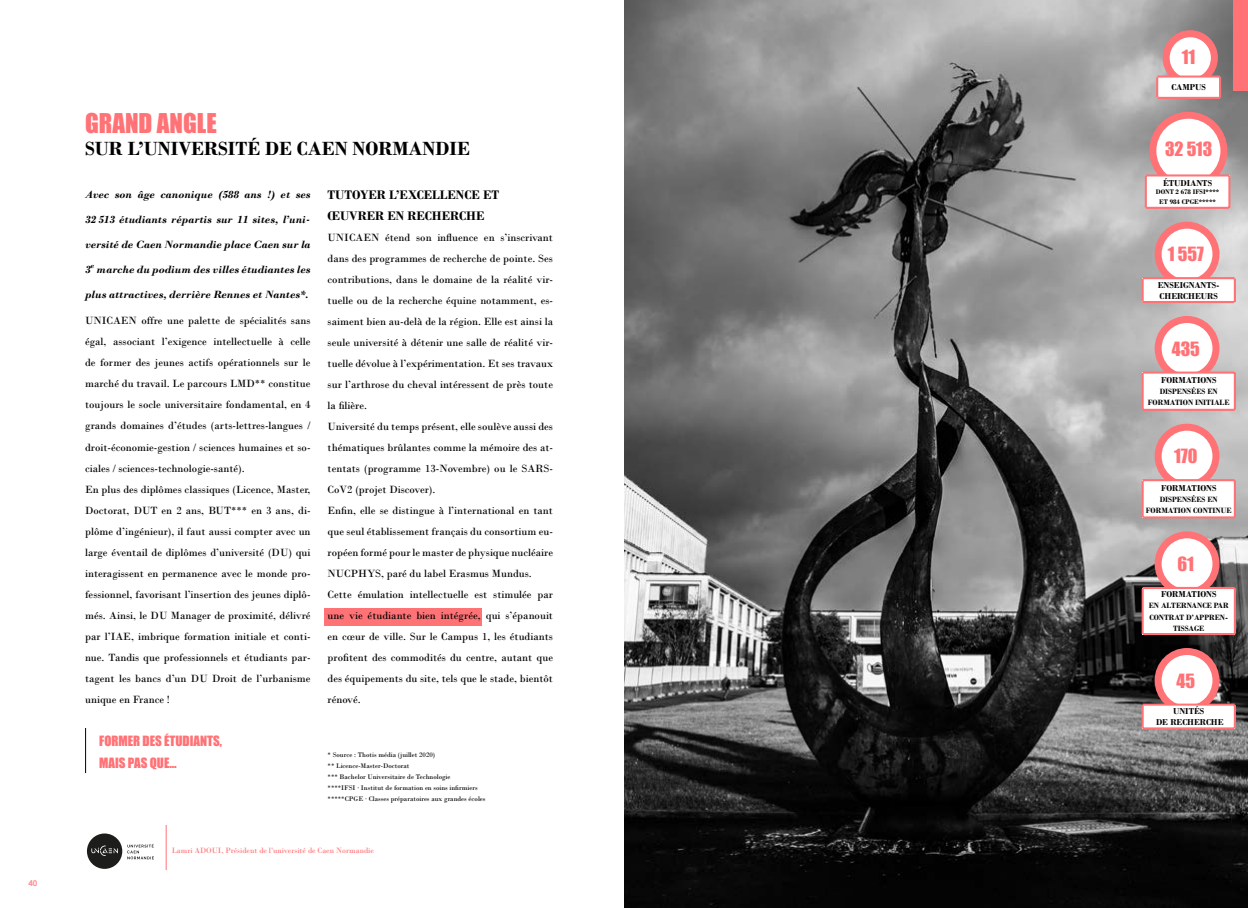
<style>
.page{position:relative;width:1248px;height:908px;background:#fff}
.page>*{position:absolute;margin:0;border:0;box-sizing:border-box;transform-origin:0 0}
.t1{font:25px "Impact";color:#ff7276}
.t2{font:700 20px "Bodoni";color:#000}
.t3{font:18px "Impact";color:#ff7276}
.t4{font:700 13px/21px "Bodoni";color:#000}
.t5{font:13px/21px "Impact";color:#ff7276}
.t6{font:11px/21px "Bodoni";color:#000}
.t7{font:italic 700 11px "Bodoni";color:#000}
.t8{font:700 9px/11px "Bodoni";color:#000}
.t9{font:700 8px/11px "Bodoni";color:#000;text-align:center}
.t10{font:8px "Bodoni";color:#ff7276}
.t11{font:700 8px "Century Gothic";color:#ff8e91}
.t12{font:italic 700 7.7px "Bodoni";color:#000}
.t13{font:7px/11px "Bodoni";color:#000}
.t14{font:700 7px/10px "Bodoni";color:#000;text-align:center}
</style>
<div class="page">
<div style="left:324px;top:608px;width:158px;height:17px;background:#ff7276"></div>
<img style="left:624px;top:0;width:623px;height:907px">
<div style="left:1233px;top:0;width:14px;height:90px;background:#ff7276"></div>
<div style="left:1165px;top:34px;width:49px;height:48px;background:#fff;border-radius:50%"></div>
<div style="left:1162px;top:30px;width:55px;height:55px;border:7px solid #ff7276;border-radius:50%"></div>
<svg style="left:1155px;top:75px;width:66px;height:24px"></svg>
<div style="left:1152px;top:115px;width:71px;height:71px;background:#fff;border-radius:50%"></div>
<div style="left:1149px;top:112px;width:78px;height:78px;border:7px solid #ff7276;border-radius:50%"></div>
<svg style="left:1144px;top:174px;width:86px;height:35px"></svg>
<div style="left:1157px;top:225px;width:58px;height:58px;background:#fff;border-radius:50%"></div>
<div style="left:1154px;top:221px;width:65px;height:65px;border:7px solid #ff7276;border-radius:50%"></div>
<svg style="left:1141px;top:277px;width:94px;height:26px"></svg>
<div style="left:1157px;top:651px;width:58px;height:58px;background:#fff;border-radius:50%"></div>
<div style="left:1154px;top:647px;width:65px;height:65px;border:7px solid #ff7276;border-radius:50%"></div>
<svg style="left:1141px;top:702px;width:94px;height:27px"></svg>
<div style="left:1157px;top:319px;width:58px;height:58px;background:#fff;border-radius:50%"></div>
<div style="left:1154px;top:316px;width:65px;height:65px;border:7px solid #ff7276;border-radius:50%"></div>
<svg style="left:1141px;top:371px;width:94px;height:40px"></svg>
<div style="left:1157px;top:427px;width:58px;height:58px;background:#fff;border-radius:50%"></div>
<div style="left:1154px;top:423px;width:65px;height:65px;border:7px solid #ff7276;border-radius:50%"></div>
<svg style="left:1141px;top:478px;width:94px;height:40px"></svg>
<div style="left:1157px;top:534px;width:58px;height:58px;background:#fff;border-radius:50%"></div>
<div style="left:1154px;top:531px;width:65px;height:65px;border:7px solid #ff7276;border-radius:50%"></div>
<svg style="left:1141px;top:586px;width:94px;height:49px"></svg>
<hr style="left:85px;top:727px;width:1px;height:45px;background:#000">
<hr style="left:166px;top:824px;width:1px;height:45px;background:#ff7276">
<svg style="left:87px;top:833px;width:67px;height:35px"></svg>
<p class="t11" style="left:28px;top:876px;width:10px">40</p>
<h1 class="t1" style="left:85px;top:104px;width:133px">GRAND ANGLE</h1>
<h2 class="t2" style="left:85px;top:137px;width:386px">SUR L’UNIVERSITÉ DE CAEN NORMANDIE</h2>
<p class="t7" style="left:85px;top:187px;width:227px">Avec son âge canonique (588 ans !) et ses</p>
<p class="t7" style="left:85px;top:212px;width:227px">32 513 étudiants répartis sur 11 sites, l’uni-</p>
<p class="t7" style="left:85px;top:237px;width:227px">versité de Caen Normandie place Caen sur la</p>
<p class="t7" style="left:85px;top:262px;width:7px">3</p>
<p class="t12" style="left:90px;top:260px;width:5px">e</p>
<p class="t7" style="left:97px;top:262px;width:215px">marche du podium des villes étudiantes les</p>
<p class="t7" style="left:85px;top:287px;width:225px">plus attractives, derrière Rennes et Nantes*.</p>
<p class="t6" style="left:85px;top:310px;width:227px">UNICAEN offre une palette de spécialités sans égal, associant l’exigence intellectuelle à celle de former des jeunes actifs opérationnels sur le marché du travail. Le parcours LMD** constitue toujours le socle universitaire fondamental, en 4 grands domaines d’études (arts-lettres-langues / droit-économie-gestion / sciences humaines et so&shy;ciales / sciences-technologie-santé).<br>En plus des diplômes classiques (Licence, Master, Doctorat, DUT en 2 ans, BUT*** en 3 ans, di&shy;plôme d’ingénieur), il faut aussi compter avec un large éventail de diplômes d’université (DU) qui interagissent en permanence avec le monde pro&shy;fessionnel, favorisant l’insertion des jeunes diplô&shy;més. Ainsi, le DU Manager de proximité, délivré par l’IAE, imbrique formation initiale et conti&shy;nue. Tandis que professionnels et étudiants par&shy;tagent les bancs d’un DU Droit de l’urbanisme unique en France !</p>
<p class="t5" style="left:99px;top:730px;width:124px">FORMER DES ÉTUDIANTS,<br>MAIS PAS QUE…</p>
<p class="t4" style="left:327px;top:184px;width:173px">TUTOYER L’EXCELLENCE ET<br>ŒUVRER EN RECHERCHE</p>
<p class="t6" style="left:327px;top:227px;width:227px">UNICAEN étend son influence en s’inscrivant dans des programmes de recherche de pointe. Ses contributions, dans le domaine de la réalité vir&shy;tuelle ou de la recherche équine notamment, es&shy;saiment bien au-delà de la région. Elle est ainsi la seule université à détenir une salle de réalité vir&shy;tuelle dévolue à l’expérimentation. Et ses travaux sur l’arthrose du cheval intéressent de près toute la filière.<br>Université du temps présent, elle soulève aussi des thématiques brûlantes comme la mémoire des at&shy;tentats (programme 13-Novembre) ou le SARS-CoV2 (projet Discover).<br>Enfin, elle se distingue à l’international en tant que seul établissement français du consortium eu&shy;ropéen formé pour le master de physique nucléaire NUCPHYS, paré du label Erasmus Mundus.<br>Cette émulation intellectuelle est stimulée par une vie étudiante bien intégrée, qui s’épanouit en cœur de ville. Sur le Campus 1, les étudiants profitent des commodités du centre, autant que des équipements du site, tels que le stade, bientôt rénové.</p>
<p class="t13" style="left:327px;top:749px;width:159px">* Source : Thotis média (juillet 2020)<br>** Licence-Master-Doctorat<br>*** Bachelor Universitaire de Technologie<br>****IFSI · Institut de formation en soins infirmiers *****CPGE · Classes préparatoires aux grandes écoles</p>
<p class="t10" style="left:172px;top:845px;width:204px">Lamri ADOUI, Président de l’université de Caen Normandie</p>
<h3 class="t3" style="left:1181px;top:43px;width:15px">11</h3>
<p class="t8" style="left:1171px;top:82px;width:36px">CAMPUS</p>
<h3 class="t3" style="left:1164px;top:135px;width:49px">32 513</h3>
<p class="t8" style="left:1162px;top:177px;width:50px">ÉTUDIANTS</p>
<p class="t14" style="left:1155px;top:186px;width:65px">DONT 2 678 IFSI****<br>ET 984 CPGE*****</p>
<h3 class="t3" style="left:1167px;top:240px;width:37px">1 557</h3>
<p class="t8" style="left:1157px;top:279px;width:63px">ENSEIGNANTS-<br>CHERCHEURS</p>
<h3 class="t3" style="left:1171px;top:334px;width:30px">435</h3>
<p class="t8" style="left:1160px;top:374px;width:57px">FORMATIONS</p>
<p class="t9" style="left:1147px;top:386px;width:83px">DISPENSÉES EN<br>FORMATION INITIALE</p>
<h3 class="t3" style="left:1173px;top:442px;width:25px">170</h3>
<p class="t8" style="left:1160px;top:482px;width:57px">FORMATIONS</p>
<p class="t9" style="left:1145px;top:493px;width:87px">DISPENSÉES EN<br>FORMATION CONTINUE</p>
<h3 class="t3" style="left:1177px;top:549px;width:18px">61</h3>
<p class="t8" style="left:1160px;top:588px;width:57px">FORMATIONS</p>
<p class="t9" style="left:1148px;top:600px;width:81px">EN ALTERNANCE PAR<br>CONTRAT D’APPREN-<br>TISSAGE</p>
<h3 class="t3" style="left:1176px;top:666px;width:20px">45</h3>
<p class="t8" style="left:1155px;top:705px;width:69px;text-align:center">UNITÉS<br>DE RECHERCHE</p>
</div>
